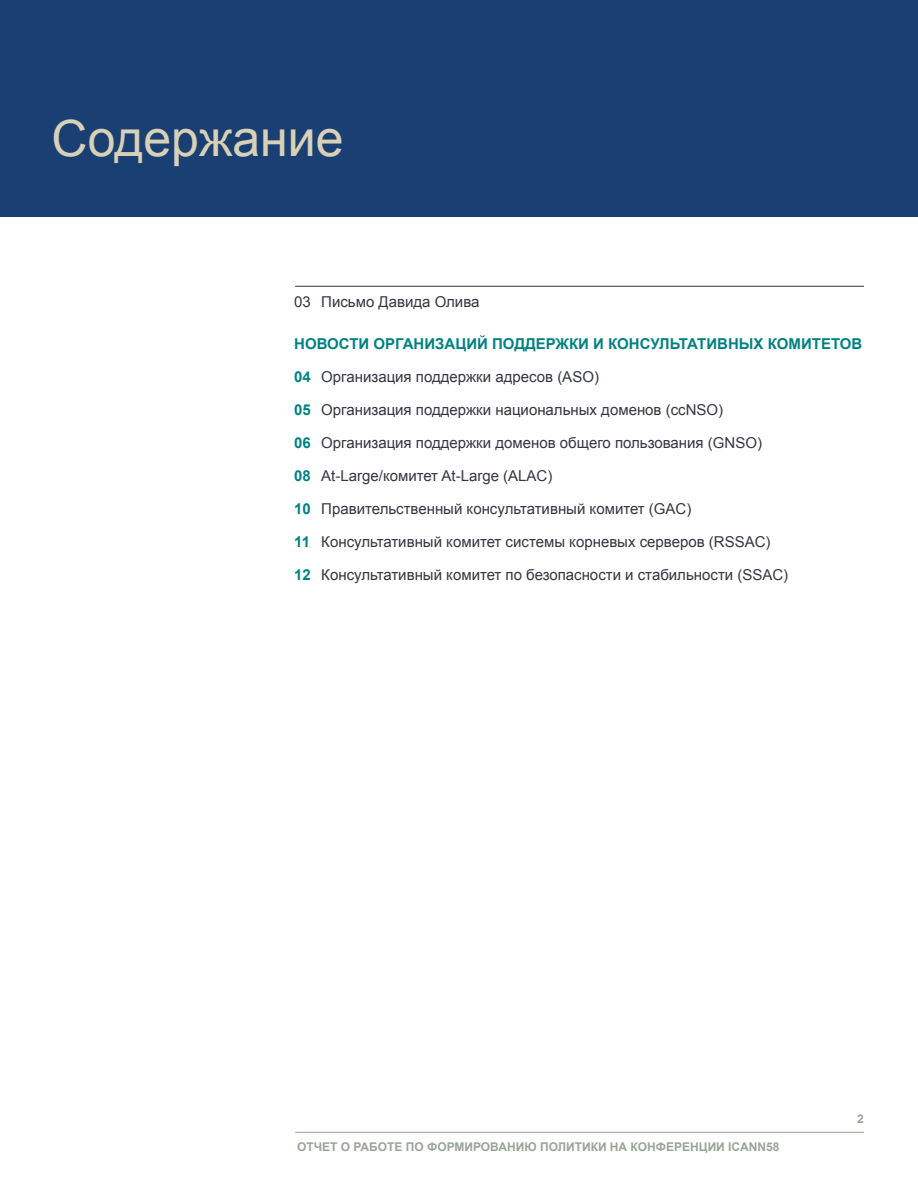
<style>
.page{position:relative;width:918px;height:1188px;background:#fff}
.page>*{position:absolute;margin:0;border:0;box-sizing:border-box;transform-origin:0 0}
.t1{font:49.95px "Arial";color:#d9d0b8}
.t2{font:15px "Arial";color:#343741}
.t3{font:700 15px "Arial";color:#038181}
.t4{font:700 12px "Arial";color:#9aa499}
.s1{font-weight:700;color:#038181}
</style>
<div class="page">
<hr style="left:295px;top:1132px;width:569px;height:1px;background:#9aa499">
<div style="left:0;top:0;width:918px;height:217px;background:#1a4073"></div>
<hr style="left:295px;top:286px;width:569px;height:1px;background:#343741">
<h1 class="t1" style="left:52px;top:106px;width:293px">Содержание</h1>
<p class="t2" style="left:294px;top:292px;width:187px">03 Письмо Давида Олива</p>
<p class="t3" style="left:294px;top:334px;width:570px">НОВОСТИ ОРГАНИЗАЦИЙ ПОДДЕРЖКИ И КОНСУЛЬТАТИВНЫХ КОМИТЕТОВ</p>
<p class="t2" style="left:294px;top:367px;width:306px"><span class="s1">04</span> Организация поддержки адресов (ASO)</p>
<p class="t2" style="left:294px;top:400px;width:430px"><span class="s1">05</span> Организация поддержки национальных доменов (ccNSO)</p>
<p class="t2" style="left:294px;top:433px;width:469px"><span class="s1">06</span> Организация поддержки доменов общего пользования (GNSO)</p>
<p class="t2" style="left:294px;top:466px;width:260px"><span class="s1">08</span> At-Large/комитет At-Large (ALAC)</p>
<p class="t2" style="left:294px;top:499px;width:399px"><span class="s1">10</span> Правительственный консультативный комитет (GAC)</p>
<p class="t2" style="left:294px;top:532px;width:478px"><span class="s1">11</span> Консультативный комитет системы корневых серверов (RSSAC)</p>
<p class="t2" style="left:294px;top:565px;width:495px"><span class="s1">12</span> Консультативный комитет по безопасности и стабильности (SSAC)</p>
<p class="t4" style="left:297px;top:1139px;width:484px">ОТЧЕТ О РАБОТЕ ПО ФОРМИРОВАНИЮ ПОЛИТИКИ НА КОНФЕРЕНЦИИ ICANN58</p>
<p class="t4" style="left:857px;top:1111px;width:8px">2</p>
</div>
